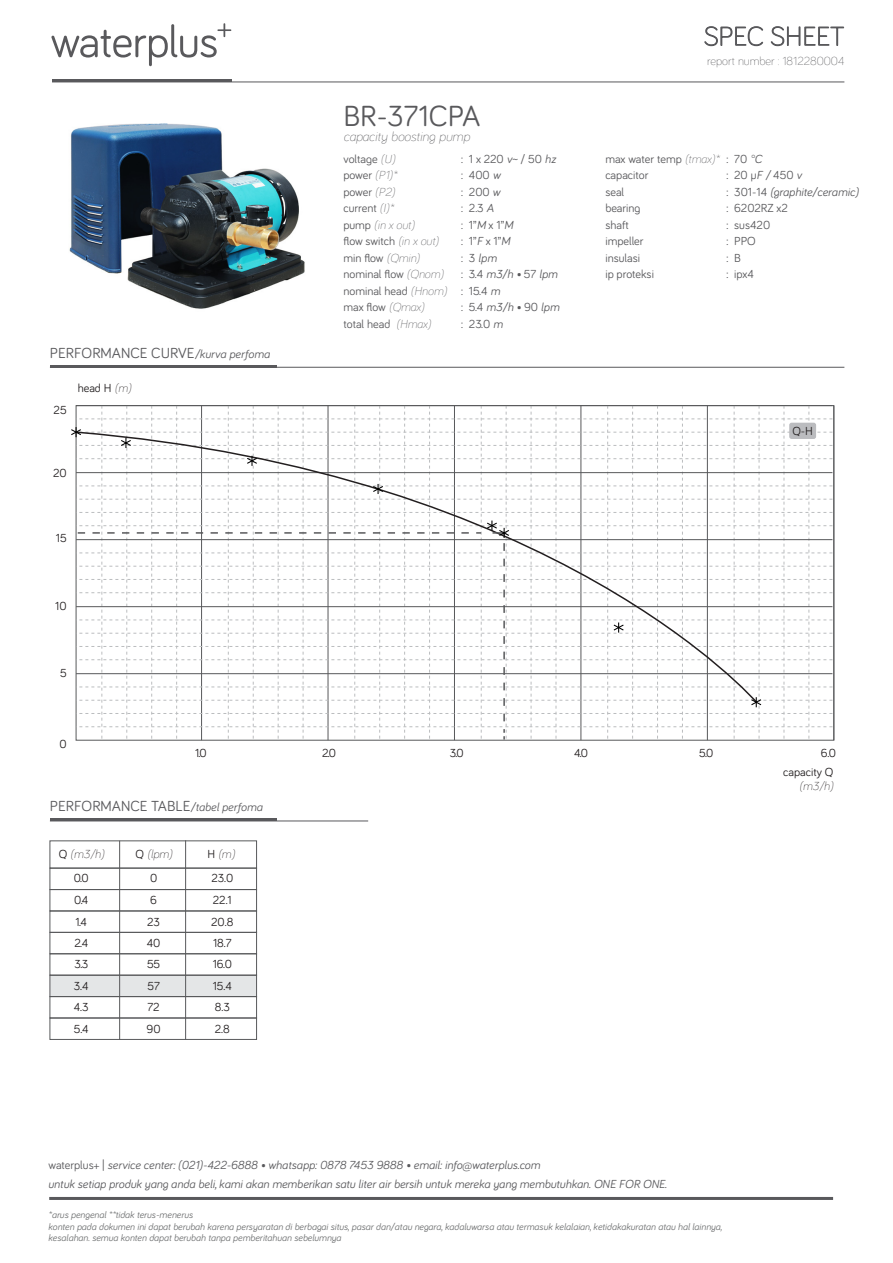
<style>
.page{position:relative;width:893px;height:1263px;background:#fff}
.page>*{position:absolute;margin:0;border:0;box-sizing:border-box;transform-origin:0 0}
.t1{font:30px "Bariol";color:#59595c}
.t2{font:15px "Bariol";color:#59595c}
.t3{font:italic 300 13.5px "Bariol";color:#59595c}
.t4{font:12px/16.5px "Bariol";color:#59595c}
.t5{font:italic 12px/18.8px "Bariol";color:#59595c}
.t6{font:12px/21.5px "Bariol";color:#231f20;text-align:center}
.t7{font:300 12px "Bariol";color:#59595c}
.t8{font:italic 300 12px "Bariol";color:#231f20}
.t9{font:italic 9.75px/11.7px "Bariol";color:#6d6f70}
.s1{font-style:italic;font-size:12px}
.s2{font-weight:300;font-style:italic}
.s3{font-style:italic}
.s4{font-weight:400;font-style:normal}
.s5{font-style:normal}
</style>
<div class="page">
<img style="left:52px;top:66px;width:278px;height:243px">
<div style="left:50px;top:975px;width:207px;height:22px;background:#e4e6e7;border:1px solid #58595b"></div>
<div style="left:50px;top:996px;width:207px;height:22px;border:1px solid #58595b"></div>
<div style="left:50px;top:1018px;width:207px;height:21px;border:1px solid #58595b"></div>
<div style="left:50px;top:932px;width:207px;height:22px;border:1px solid #58595b"></div>
<div style="left:50px;top:911px;width:207px;height:21px;border:1px solid #58595b"></div>
<div style="left:50px;top:889px;width:207px;height:22px;border:1px solid #58595b"></div>
<div style="left:50px;top:868px;width:207px;height:22px;border:1px solid #58595b"></div>
<hr style="left:119px;top:841px;width:1px;height:199px;background:#58595b">
<hr style="left:185px;top:840px;width:1px;height:199px;background:#58595b">
<svg style="left:51px;top:23px;width:180px;height:43px"></svg>
<hr style="left:52px;top:82px;width:792px;height:1px;background:#59595c">
<hr style="left:52px;top:80px;width:179px;height:2px;background:#59595c">
<svg style="left:704px;top:26px;width:59px;height:20px"></svg>
<svg style="left:771px;top:26px;width:73px;height:20px"></svg>
<hr style="left:50px;top:367px;width:794px;height:1px;background:#59595c">
<hr style="left:50px;top:365px;width:226px;height:2px;background:#59595c">
<hr style="left:50px;top:821px;width:318px;height:1px;background:#59595c">
<hr style="left:50px;top:819px;width:226px;height:2px;background:#59595c">
<hr style="left:49px;top:1197px;width:784px;height:3px;background:#59595c">
<hr style="left:834px;top:406px;width:1px;height:334px;background:#58595b">
<hr style="left:76px;top:405px;width:756px;height:1px;background:#58595b">
<svg style="left:71px;top:406px;width:761px;height:334px"></svg>
<p class="t7" style="left:707px;top:53px;width:139px">report number : 1812280004</p>
<p class="t2" style="left:50px;top:342px;width:221px">PERFORMANCE CURVE<span class="s1">/kurva perfoma</span></p>
<p class="t6" style="left:54px;top:399px;width:15px">25</p>
<p class="t6" style="left:78px;top:377px;width:55px">head H <span class="s2">(m)</span></p>
<p class="t6" style="left:53px;top:462px;width:15px">20</p>
<p class="t6" style="left:56px;top:527px;width:12px">15</p>
<p class="t6" style="left:55px;top:595px;width:13px">10</p>
<p class="t6" style="left:60px;top:662px;width:8px">5</p>
<h1 class="t1" style="left:343px;top:95px;width:138px">BR-371CPA</h1>
<p class="t3" style="left:343px;top:127px;width:128px">capacity boosting pump</p>
<p class="t4" style="left:343px;top:150px;width:105px">voltage <span class="s2">(U)<br></span>power <span class="s2">(P1)*<br></span>power <span class="s2">(P2)<br></span>current <span class="s2">(I)*<br></span>pump <span class="s2">(in x out)<br></span>flow switch <span class="s2">(in x out) </span>min flow <span class="s2">(Qmin) </span>nominal flow <span class="s2">(Qnom) </span>nominal head <span class="s2">(Hnom) </span>max flow <span class="s2">(Qmax) </span>total head <span class="s2">(Hmax)</span></p>
<p class="t4" style="left:461px;top:150px;width:100px">: 1 x 220 <span class="s3">v~</span> / 50 <span class="s3">hz </span>: 400 <span class="s3">w<br></span>: 200 <span class="s3">w<br></span>: 2.3 <span class="s3">A<br></span>: 1”<span class="s3">M</span> x 1”<span class="s3">M<br></span>: 1”<span class="s3">F</span> x 1”<span class="s3">M<br></span>: 3 <span class="s3">lpm<br></span>: 3.4 <span class="s3">m3/h •</span> 57 <span class="s3">lpm </span>: 15.4 <span class="s3">m<br></span>: 5.4 <span class="s3">m3/h •</span> 90 <span class="s3">lpm </span>: 23.0 <span class="s3">m</span></p>
<p class="t4" style="left:605px;top:150px;width:116px">max water temp <span class="s2">(tmax)* </span>capacitor<br>seal<br>bearing<br>shaft<br>impeller<br>insulasi<br>ip proteksi</p>
<p class="t4" style="left:727px;top:150px;width:133px">: 70 <span class="s3">°C<br></span>: 20 µ<span class="s3">F /</span> 450 <span class="s3">v<br></span>: 301-14 <span class="s3">(graphite/ceramic) </span>: 6202RZ x2<br>: sus420<br>: PPO<br>: B<br>: ipx4</p>
<p class="t6" style="left:792px;top:419px;width:22px">Q-H</p>
<p class="t6" style="left:59px;top:732px;width:9px">0</p>
<p class="t6" style="left:195px;top:742px;width:13px">1.0</p>
<p class="t6" style="left:322px;top:742px;width:15px">2.0</p>
<p class="t6" style="left:450px;top:742px;width:15px">3.0</p>
<p class="t6" style="left:574px;top:742px;width:15px">4.0</p>
<p class="t6" style="left:699px;top:742px;width:16px">5.0</p>
<p class="t6" style="left:821px;top:742px;width:17px">6.0</p>
<p class="t6" style="left:783px;top:761px;width:52px">capacity Q</p>
<p class="t8" style="left:799px;top:777px;width:36px">(m3/h)</p>
<p class="t2" style="left:50px;top:796px;width:214px">PERFORMANCE TABLE<span class="s1">/tabel perfoma</span></p>
<p class="t8" style="left:59px;top:846px;width:47px"><span class="s4">Q</span> (m3/h)</p>
<p class="t8" style="left:136px;top:846px;width:38px"><span class="s4">Q</span> (lpm)</p>
<p class="t6" style="left:74px;top:867px;width:16px">0.0</p>
<p class="t6" style="left:150px;top:867px;width:9px">0</p>
<p class="t6" style="left:74px;top:889px;width:15px">0.4</p>
<p class="t6" style="left:150px;top:889px;width:8px">6</p>
<p class="t6" style="left:75px;top:910px;width:13px">1.4</p>
<p class="t6" style="left:147px;top:910px;width:14px">23</p>
<p class="t6" style="left:74px;top:931px;width:15px">2.4</p>
<p class="t6" style="left:147px;top:931px;width:15px">40</p>
<p class="t6" style="left:74px;top:953px;width:15px">3.3</p>
<p class="t6" style="left:147px;top:953px;width:14px">55</p>
<p class="t6" style="left:74px;top:974px;width:16px">3.4</p>
<p class="t6" style="left:147px;top:974px;width:14px">57</p>
<p class="t6" style="left:74px;top:996px;width:16px">4.3</p>
<p class="t6" style="left:147px;top:996px;width:14px">72</p>
<p class="t6" style="left:74px;top:1017px;width:17px">5.4</p>
<p class="t6" style="left:147px;top:1017px;width:16px">90</p>
<p class="t8" style="left:207px;top:846px;width:29px"><span class="s4">H</span> (m)</p>
<p class="t6" style="left:211px;top:867px;width:24px">23.0<br>22.1<br>20.8<br>18.7<br>16.0<br>15.4<br>8.3<br>2.8</p>
<p class="t5" style="left:48px;top:1155px;width:620px"><span class="s5">waterplus+ |</span> service center: (021)-422-6888 • whatsapp: 0878 7453 9888 • email: info@waterplus.com<br>untuk setiap produk yang anda beli, kami akan memberikan satu liter air bersih untuk mereka yang membutuhkan. ONE FOR ONE.</p>
<p class="t9" style="left:48px;top:1208px;width:675px">*arus pengenal **tidak terus-menerus<br>konten pada dokumen ini dapat berubah karena persyaratan di berbagai situs, pasar dan/atau negara, kadaluwarsa atau termasuk kelalaian, ketidakakuratan atau hal lainnya, kesalahan. semua konten dapat berubah tanpa pemberitahuan sebelumnya</p>
</div>
